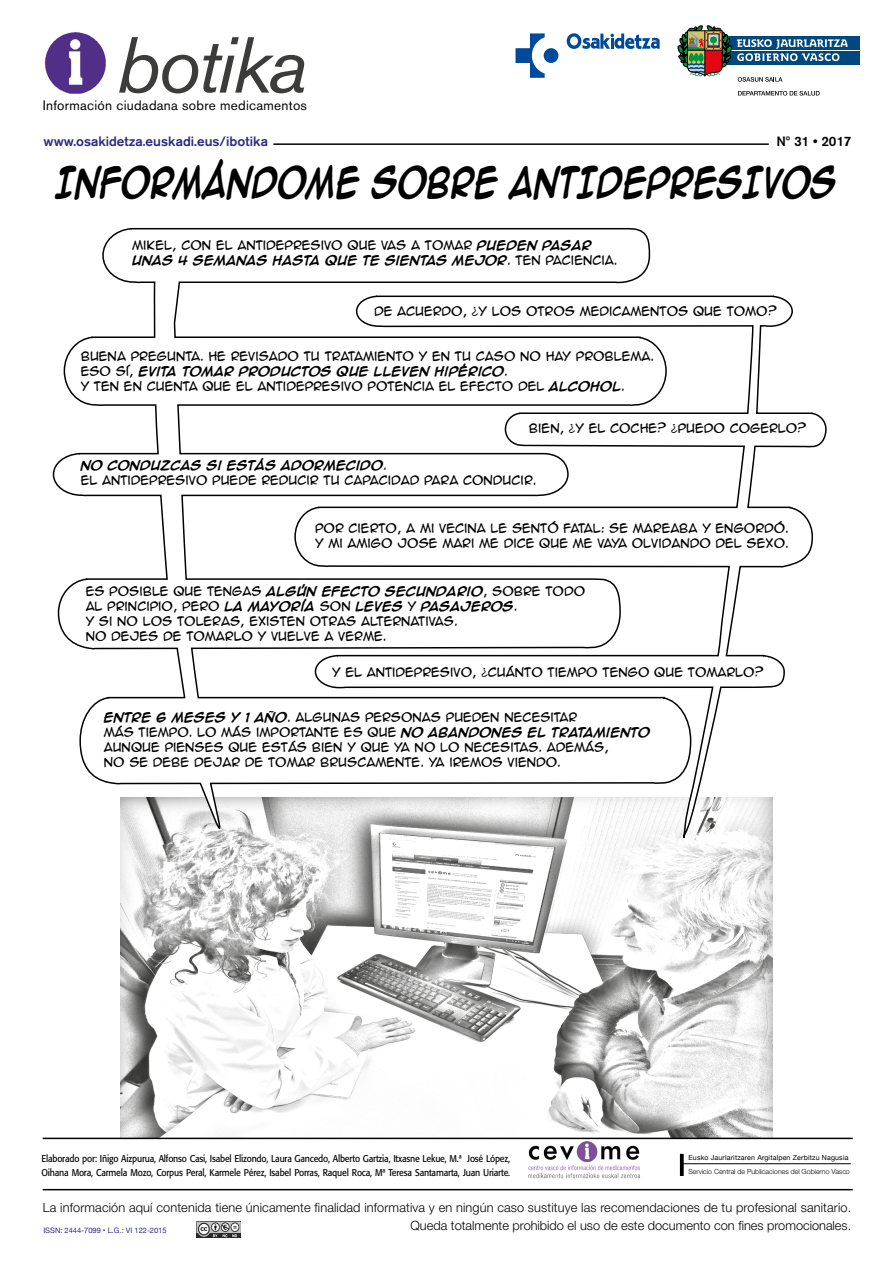
<style>
.page{position:relative;width:893px;height:1263px;background:#fff}
.page>*{position:absolute;margin:0;border:0;box-sizing:border-box;transform-origin:0 0}
.t1{font:italic 78.45px "Akzidenz Grotesk BE";letter-spacing:-.03em;color:#3c3c3b}
.t2{font:700 35.1px "Anime Ace 2.0 BB";color:#000;scale:.77 1}
.t3{font:13.5px "Akzidenz Grotesk BE";letter-spacing:.02em;color:#000}
.t4{font:500 13.5px "Akzidenz Grotesk BE";color:#2b2a7f}
.t5{font:500 13.5px "Akzidenz Grotesk BE";color:#000}
.t6{font:300 12.75px/18px "Helvetica Neue LT Std";letter-spacing:.01em;color:#000;text-align:right}
.t7{font:11.55px/15px "Anime Ace 2.0 BB";color:#000}
.t8{font:700 11.25px "Anime Ace 2.0 BB";color:#000}
.t9{font:9.75px/14.2px "Formata";letter-spacing:-.02em;color:#000;scale:.9 1}
.t10{font:7.5px "Helvetica Neue";color:#2b2a7f}
.t11{font:300 7.05px "Helvetica Neue LT Std";color:#000}
.t12{font:7.05px "Helvetica Neue";letter-spacing:.025em;color:#000}
.s1{font-weight:700;font-size:11.25px}
.s2{font-weight:400;font-size:11.55px}
.s3{font-family:"Beth Hand";font-size:13.5px}
</style>
<div class="page">
<img style="left:121px;top:838px;width:651px;height:299px">
<hr style="left:43px;top:1189px;width:810px;height:1px;background:#000">
<hr style="left:681px;top:1163px;width:170px;height:1px;background:#000">
<svg style="left:680px;top:1154px;width:4px;height:22px"></svg>
<img style="left:521px;top:1139px;width:128px;height:40px">
<hr style="left:43px;top:1137px;width:810px;height:2px;background:#000">
<img style="left:44px;top:32px;width:62px;height:62px">
<svg style="left:567px;top:33px;width:93px;height:16px"></svg>
<svg style="left:515px;top:33px;width:43px;height:45px"></svg>
<div style="left:717px;top:36px;width:143px;height:29px;background:#00497f"></div>
<hr style="left:717px;top:50px;width:143px;height:1px;background:#fff">
<svg style="left:738px;top:91px;width:82px;height:5px"></svg>
<svg style="left:677px;top:25px;width:170px;height:57px"></svg>
<img style="left:196px;top:1222px;width:45px;height:15px">
<hr style="left:273px;top:143px;width:496px;height:2px;background:#000">
<svg style="left:52px;top:228px;width:599px;height:610px"></svg>
<svg style="left:294px;top:295px;width:533px;height:546px"></svg>
<h1 class="t1" style="left:116px;top:18px;width:192px">botika</h1>
<p class="t3" style="left:43px;top:98px;width:266px">Información ciudadana sobre medicamentos</p>
<p class="t4" style="left:44px;top:133px;width:226px">www.osakidetza.euskadi.eus/ibotika</p>
<p class="t5" style="left:776px;top:133px;width:77px">Nº 31 • 2017</p>
<h2 class="t2" style="left:56px;top:156px;width:1016px">INFORMÁNDOME SOBRE ANTIDEPRESIVOS</h2>
<p class="t7" style="left:132px;top:237px;width:461px">MIKEL, CON EL ANTIDEPRESIVO QUE VAS A TOMAR <span class="s1">PUEDEN PASAR</span></p>
<p class="t8" style="left:132px;top:252px;width:487px">UNAS 4 SEMANAS HASTA QUE TE SIENTAS MEJOR<span class="s2">. TEN PACIENCIA.</span></p>
<p class="t7" style="left:374px;top:304px;width:404px">DE ACUERDO, <span class="s3">¿</span>Y LOS OTROS MEDICAMENTOS QUE TOMO?</p>
<p class="t7" style="left:81px;top:348px;width:575px">BUENA PREGUNTA. HE REVISADO TU TRATAMIENTO Y EN TU CASO NO HAY PROBLEMA.</p>
<p class="t8" style="left:81px;top:363px;width:429px"><span class="s2">ESO SÍ,</span> EVITA TOMAR PRODUCTOS QUE LLEVEN HIPÉRICO<span class="s2">.</span></p>
<p class="t7" style="left:81px;top:378px;width:546px">Y TEN EN CUENTA QUE EL ANTIDEPRESIVO POTENCIA EL EFECTO DEL <span class="s1">ALCOHOL</span>.</p>
<p class="t7" style="left:529px;top:421px;width:279px">BIEN, <span class="s3">¿</span>Y EL COCHE? <span class="s3">¿</span>PUEDO COGERLO?</p>
<p class="t8" style="left:81px;top:457px;width:308px">NO CONDUZCAS SI ESTÁS ADORMECIDO<span class="s2">.</span></p>
<p class="t7" style="left:81px;top:473px;width:457px">EL ANTIDEPRESIVO PUEDE REDUCIR TU CAPACIDAD PARA CONDUCIR.</p>
<p class="t7" style="left:315px;top:520px;width:475px">POR CIERTO, A MI VECINA LE SENTÓ FATAL: SE MAREABA Y ENGORDÓ.<br>Y MI AMIGO JOSE MARI ME DICE QUE ME VAYA OLVIDANDO DEL SEXO.</p>
<p class="t7" style="left:86px;top:583px;width:501px">ES POSIBLE QUE TENGAS <span class="s1">ALGÚN EFECTO SECUNDARIO</span>, SOBRE TODO</p>
<p class="t8" style="left:86px;top:598px;width:433px"><span class="s2">AL PRINCIPIO, PERO</span> LA MAYORÍA <span class="s2">SON</span> LEVES <span class="s2">Y</span> PASAJEROS<span class="s2">.</span></p>
<p class="t7" style="left:86px;top:613px;width:373px">Y SI NO LOS TOLERAS, EXISTEN OTRAS ALTERNATIVAS.<br>NO DEJES DE TOMARLO Y VUELVE A VERME.</p>
<p class="t7" style="left:332px;top:664px;width:433px">Y EL ANTIDEPRESIVO, <span class="s3">¿</span>CUÁNTO TIEMPO TENGO QUE TOMARLO?</p>
<p class="t7" style="left:104px;top:709px;width:548px"><span class="s1">ENTRE 6 MESES Y 1 AÑO</span>. ALGUNAS PERSONAS PUEDEN NECESITAR<br>MÁS TIEMPO. LO MÁS IMPORTANTE ES QUE <span class="s1">NO ABANDONES EL TRATAMIENTO </span>AUNQUE PIENSES QUE ESTÁS BIEN Y QUE YA NO LO NECESITAS. ADEMÁS,<br>NO SE DEBE DEJAR DE TOMAR BRUSCAMENTE. YA IREMOS VIENDO.</p>
<p class="t9" style="left:41px;top:1151px;width:522px">Elaborado por: Iñigo Aizpurua, Alfonso Casi, Isabel Elizondo, Laura Gancedo, Alberto Gartzia, Itxasne Lekue, M.ª José López,<br>Oihana Mora, Carmela Mozo, Corpus Peral, Karmele Pérez, Isabel Porras, Raquel Roca, Mª Teresa Santamarta, Juan Uriarte.</p>
<p class="t6" style="left:43px;top:1198px;width:810px">La información aquí contenida tiene únicamente finalidad informativa y en ningún caso sustituye las recomendaciones de tu profesional sanitario.<br>Queda totalmente prohibido el uso de este documento con fines promocionales.</p>
<p class="t12" style="left:688px;top:1153px;width:161px">Eusko Jaurlaritzaren Argitalpen Zerbitzu Nagusia</p>
<p class="t11" style="left:688px;top:1167px;width:163px">Servicio Central de Publicaciones del Gobierno Vasco</p>
<p class="t10" style="left:43px;top:1225px;width:125px">ISSN: 2444-7099 • L.G.: VI 122-2015</p>
</div>
